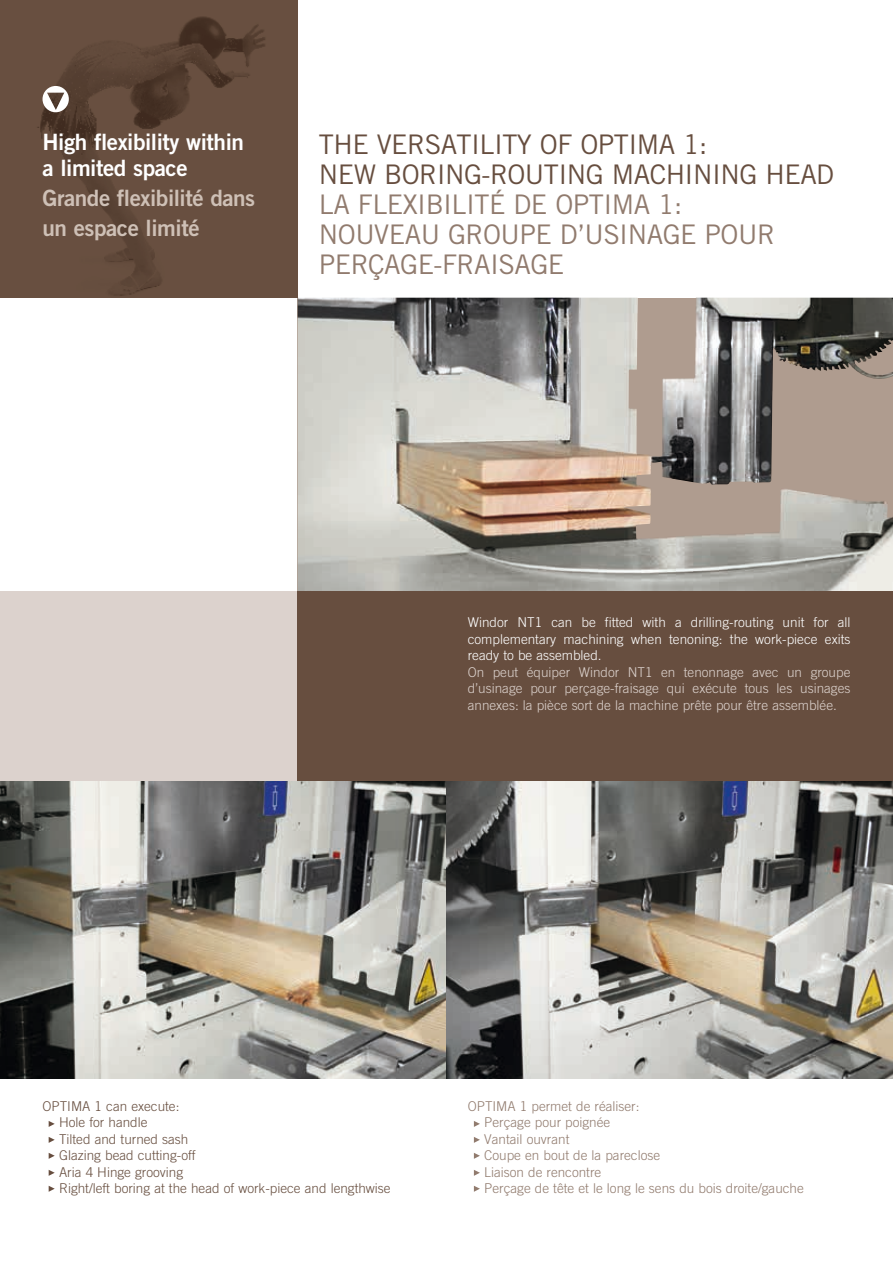
<style>
.page{position:relative;width:893px;height:1263px;background:#fff}
.page>*{position:absolute;margin:0;border:0;box-sizing:border-box;transform-origin:0 0}
.t1{font:27px/30px "Trade Gothic";letter-spacing:-.02em;color:#917b6e}
.t2{font:27px/30px "Trade Gothic";letter-spacing:-.02em;color:#674e3f}
.t3{font:22.5px/30px "Trade Gothic Bold Two";letter-spacing:-.02em;color:#cec0b6}
.t4{font:22.5px/25.5px "Trade Gothic Bold Two";letter-spacing:-.02em;color:#fff}
.t5{font:300 13.5px/16.5px "Trade Gothic";color:#dcd2cd;text-align:justify}
.t6{font:300 13.5px/16.5px "Trade Gothic";color:#917b6e}
.t7{font:300 13.5px/16.5px "Trade Gothic";color:#674e3f}
.t8{font:300 13.5px/16.5px "Trade Gothic";color:#fff;text-align:justify}
</style>
<div class="page">
<hr style="left:892px;top:0;width:1px;height:571px;background:#af9c8f">
<img style="left:298px;top:298px;width:595px;height:293px">
<div style="left:0;top:591px;width:298px;height:190px;background:#dcd2cd"></div>
<div style="left:298px;top:591px;width:595px;height:190px;background:#674e3f"></div>
<img style="left:0;top:781px;width:446px;height:298px">
<svg style="left:446px;top:781px;width:446px;height:298px;background:#93918b"></svg>
<hr style="left:892px;top:781px;width:1px;height:298px;background:#bfaea3">
<img style="left:0;top:0;width:298px;height:298px">
<svg style="left:43px;top:86px;width:26px;height:26px"></svg>
<svg style="left:49px;top:1121px;width:6px;height:6px"></svg>
<svg style="left:49px;top:1137px;width:6px;height:6px"></svg>
<svg style="left:49px;top:1153px;width:6px;height:6px"></svg>
<svg style="left:49px;top:1170px;width:6px;height:6px"></svg>
<svg style="left:49px;top:1186px;width:6px;height:6px"></svg>
<svg style="left:474px;top:1121px;width:6px;height:6px"></svg>
<svg style="left:474px;top:1137px;width:6px;height:6px"></svg>
<svg style="left:474px;top:1153px;width:6px;height:6px"></svg>
<svg style="left:474px;top:1170px;width:6px;height:6px"></svg>
<svg style="left:474px;top:1186px;width:6px;height:6px"></svg>
<h2 class="t4" style="left:43px;top:129px;width:203px">High flexibility within a limited space</h2>
<h2 class="t3" style="left:43px;top:182px;width:214px">Grande flexibilité dans un espace limité</h2>
<h1 class="t2" style="left:319px;top:129px;width:517px">THE VERSATILITY OF OPTIMA 1:<br>NEW BORING-ROUTING MACHINING HEAD</h1>
<h1 class="t1" style="left:319px;top:189px;width:458px">LA FLEXIBILITÉ DE OPTIMA 1:<br>NOUVEAU GROUPE D’USINAGE POUR<br>PERÇAGE-FRAISAGE</h1>
<p class="t8" style="left:468px;top:614px;width:384px">Windor NT1 can be fitted with a drilling-routing unit for all complementary machining when tenoning: the work-piece exits ready to be assembled.</p>
<p class="t5" style="left:468px;top:663px;width:384px">On peut équiper Windor NT1 en tenonnage avec un groupe d’usinage pour perçage-fraisage qui exécute tous les usinages annexes: la pièce sort de la machine prête pour être assemblée.</p>
<p class="t7" style="left:59px;top:1097px;width:333px;text-indent:-17px">OPTIMA 1 can execute:<br>Hole for handle<br>Tilted and turned sash<br>Glazing bead cutting-off<br>Aria 4 Hinge grooving<br>Right/left boring at the head of work-piece and lengthwise</p>
<p class="t6" style="left:484px;top:1097px;width:321px;text-indent:-17px">OPTIMA 1 permet de réaliser:<br>Perçage pour poignée<br>Vantail ouvrant<br>Coupe en bout de la pareclose<br>Liaison de rencontre<br>Perçage de tête et le long le sens du bois droite/gauche</p>
</div>
